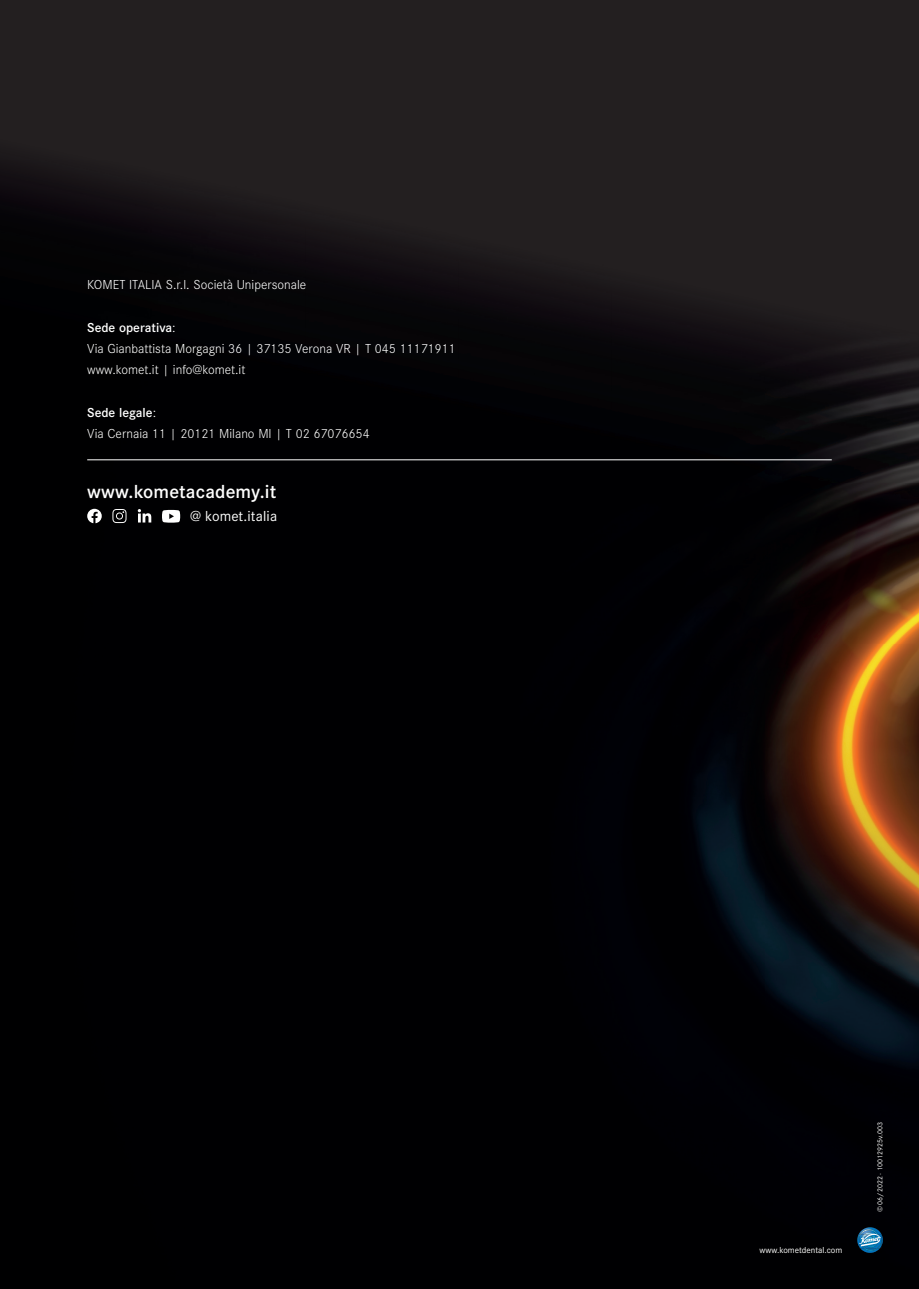
<style>
.page{position:relative;width:919px;height:1289px;background:#fff}
.page>*{position:absolute;margin:0;border:0;box-sizing:border-box;transform-origin:0 0}
.t1{font:600 19.5px "Corporate SOT";letter-spacing:.01em;color:#fff}
.t2{font:15px "Corporate SOT";letter-spacing:.01em;color:#fff}
.t3{font:300 13.5px/21.3px "Corporate SOT";color:#fff}
.t4{font:9px "Corporate SOT";color:#fff}
.t5{font:7.5px "Corporate SOT";color:#fff}
.s1{font-weight:600}
</style>
<div class="page">
<img style="left:0;top:0;width:918px;height:1288px">
<svg style="left:857px;top:1227px;width:25px;height:23px"></svg>
<hr style="left:87px;top:459px;width:744px;height:1px;background:#fff">
<svg style="left:138px;top:509px;width:13px;height:13px"></svg>
<svg style="left:162px;top:510px;width:18px;height:12px"></svg>
<svg style="left:87px;top:509px;width:15px;height:14px"></svg>
<svg style="left:112px;top:509px;width:14px;height:14px"></svg>
<p class="t3" style="left:87px;top:273px;width:221px">KOMET ITALIA S.r.l. Società Unipersonale</p>
<p class="t3" style="left:87px;top:316px;width:370px"><span class="s1">Sede operativa</span>:<br>Via Gianbattista Morgagni 36 | 37135 Verona VR | T 045 11171911 www.komet.it | info@komet.it</p>
<p class="t3" style="left:87px;top:401px;width:284px"><span class="s1">Sede legale</span>:<br>Via Cernaia 11 | 20121 Milano MI | T 02 67076654</p>
<h1 class="t1" style="left:87px;top:477px;width:191px">www.kometacademy.it</h1>
<p class="t2" style="left:190px;top:505px;width:89px">@ komet.italia</p>
<p class="t4" style="left:759px;top:1243px;width:84px">www.kometdental.com</p>
<p class="t5" style="left:874px;top:1212px;width:92px;rotate:-90deg">© 06/2022 · 10012925v.003</p>
</div>
